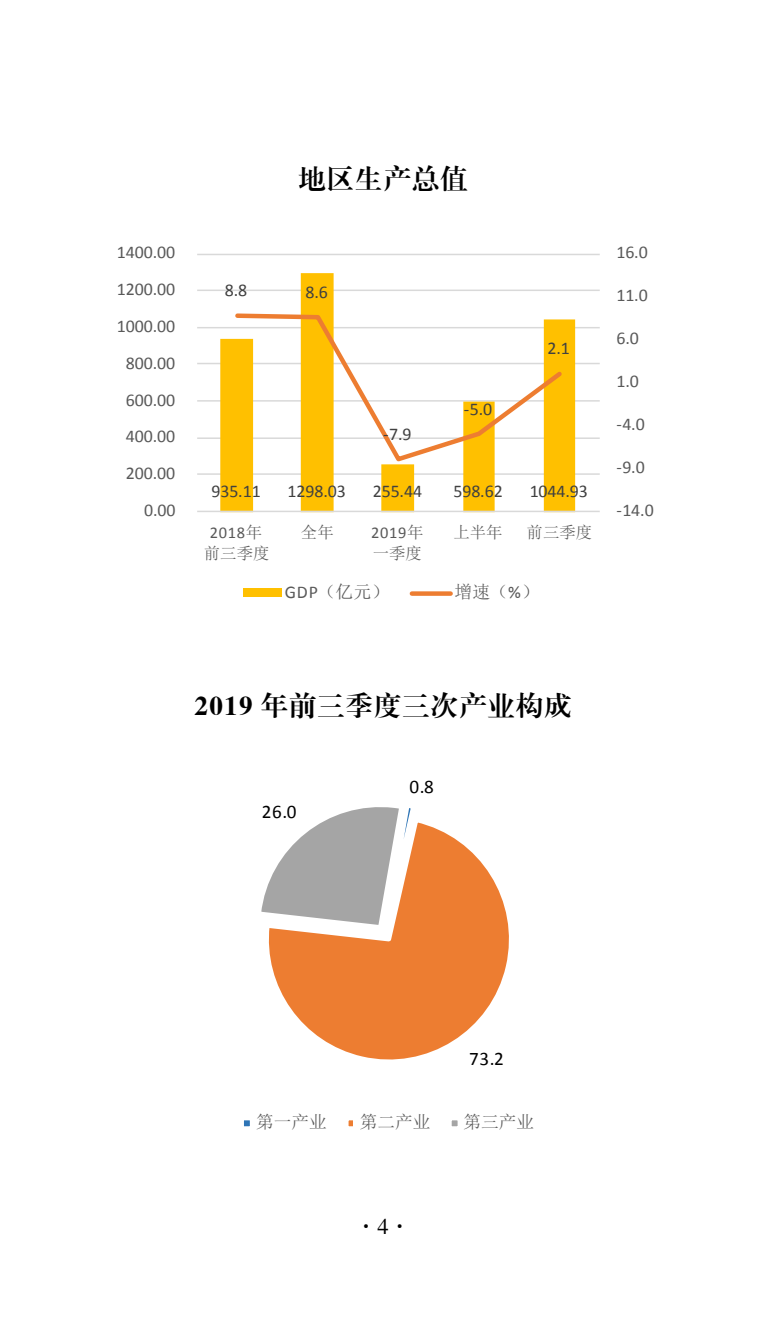
<style>
.page{position:relative;width:766px;height:1340px;background:#fff}
.page>*{position:absolute;margin:0;border:0;box-sizing:border-box;transform-origin:0 0}
.t1{font:27px "FZXBSJW GB1 0";letter-spacing:.05em;color:#000}
.t2{font:22.5px "FZSSJW GB1 0";color:#000}
.t3{font:19.12px "Calibri";color:#000}
.t4{font:18px "Calibri";letter-spacing:-.005em;color:#595959}
.t5{font:18px "Calibri";letter-spacing:-.005em;color:#404040}
.t6{font:18px "Sim Sun";color:#595959}
.t7{font:17.78px "Sim Sun";color:#595959}
.t8{font:16.43px "Sim Sun";color:#595959}
.t9{font:16.43px "Calibri";letter-spacing:.04em;color:#595959}
.s1{font-family:"Sim Sun"}
.s2{font-family:"Calibri"}
</style>
<div class="page">
<hr style="left:197px;top:473px;width:402px;height:2px;background:#d9d9d9">
<hr style="left:197px;top:437px;width:402px;height:2px;background:#d9d9d9">
<hr style="left:197px;top:400px;width:402px;height:1px;background:#d9d9d9">
<hr style="left:197px;top:363px;width:402px;height:1px;background:#d9d9d9">
<hr style="left:197px;top:327px;width:402px;height:1px;background:#d9d9d9">
<hr style="left:197px;top:289px;width:402px;height:2px;background:#d9d9d9">
<hr style="left:197px;top:254px;width:402px;height:1px;background:#d9d9d9">
<svg style="left:220px;top:273px;width:355px;height:237px"></svg>
<hr style="left:197px;top:510px;width:402px;height:2px;background:#d9d9d9">
<svg style="left:233px;top:311px;width:332px;height:153px"></svg>
<div style="left:242px;top:588px;width:39px;height:9px;background:#ffc000"></div>
<div style="left:412px;top:591px;width:38px;height:5px;background:#ed7d31"></div>
<svg style="left:418px;top:822px;width:91px;height:234px"></svg>
<svg style="left:261px;top:807px;width:157px;height:253px"></svg>
<svg style="left:244px;top:1120px;width:5px;height:5px"></svg>
<svg style="left:349px;top:1120px;width:3px;height:5px"></svg>
<div style="left:344px;top:1115px;width:13px;height:15px;border:4px solid #fff"></div>
<svg style="left:452px;top:1120px;width:5px;height:5px"></svg>
<div style="left:447px;top:1115px;width:15px;height:15px;border:4px solid #fff"></div>
<p class="t4" style="left:117px;top:241px;width:60px">1400.00</p>
<p class="t4" style="left:117px;top:278px;width:60px">1200.00</p>
<p class="t4" style="left:117px;top:314px;width:60px">1000.00</p>
<p class="t4" style="left:126px;top:351px;width:51px">800.00</p>
<p class="t4" style="left:126px;top:388px;width:51px">600.00</p>
<p class="t4" style="left:126px;top:425px;width:51px">400.00</p>
<p class="t4" style="left:126px;top:462px;width:51px">200.00</p>
<p class="t4" style="left:144px;top:499px;width:33px">0.00</p>
<h1 class="t1" style="left:298px;top:164px;width:170px">地区生产总值</h1>
<p class="t5" style="left:225px;top:279px;width:24px">8.8</p>
<p class="t5" style="left:305px;top:280px;width:24px">8.6</p>
<p class="t5" style="left:383px;top:422px;width:30px">-7.9</p>
<p class="t5" style="left:464px;top:397px;width:30px">-5.0</p>
<p class="t5" style="left:547px;top:336px;width:24px">2.1</p>
<p class="t5" style="left:211px;top:480px;width:51px">935.11</p>
<p class="t5" style="left:287px;top:480px;width:60px">1298.03</p>
<p class="t5" style="left:372px;top:480px;width:51px">255.44</p>
<p class="t5" style="left:453px;top:480px;width:51px">598.62</p>
<p class="t5" style="left:529px;top:480px;width:60px">1044.93</p>
<p class="t9" style="left:210px;top:522px;width:54px">2018<span class="s1">年</span></p>
<p class="t8" style="left:204px;top:545px;width:67px">前三季度</p>
<p class="t8" style="left:301px;top:524px;width:34px">全年</p>
<p class="t9" style="left:371px;top:522px;width:54px">2019<span class="s1">年</span></p>
<p class="t8" style="left:372px;top:545px;width:51px">一季度</p>
<p class="t8" style="left:453px;top:524px;width:51px">上半年</p>
<p class="t8" style="left:526px;top:524px;width:67px">前三季度</p>
<p class="t6" style="left:285px;top:583px;width:106px"><span class="s2">GDP</span>（亿元）</p>
<p class="t6" style="left:454px;top:583px;width:86px">增速（<span class="s2">%</span>）</p>
<p class="t4" style="left:616px;top:241px;width:33px">16.0</p>
<p class="t4" style="left:616px;top:284px;width:33px">11.0</p>
<p class="t4" style="left:616px;top:327px;width:24px">6.0</p>
<p class="t4" style="left:616px;top:370px;width:24px">1.0</p>
<p class="t4" style="left:616px;top:413px;width:30px">-4.0</p>
<p class="t4" style="left:616px;top:456px;width:30px">-9.0</p>
<p class="t4" style="left:616px;top:499px;width:39px">-14.0</p>
<h1 class="t1" style="left:194px;top:691px;width:378px">2019 年前三季度三次产业构成</h1>
<p class="t3" style="left:262px;top:799px;width:36px">26.0</p>
<p class="t3" style="left:409px;top:775px;width:26px">0.8</p>
<p class="t3" style="left:469px;top:1046px;width:36px">73.2</p>
<p class="t7" style="left:256px;top:1112px;width:72px">第一产业</p>
<p class="t7" style="left:359px;top:1112px;width:72px">第二产业</p>
<p class="t7" style="left:463px;top:1112px;width:72px">第三产业</p>
<p class="t2" style="left:355px;top:1214px;width:58px">·4·</p>
</div>
